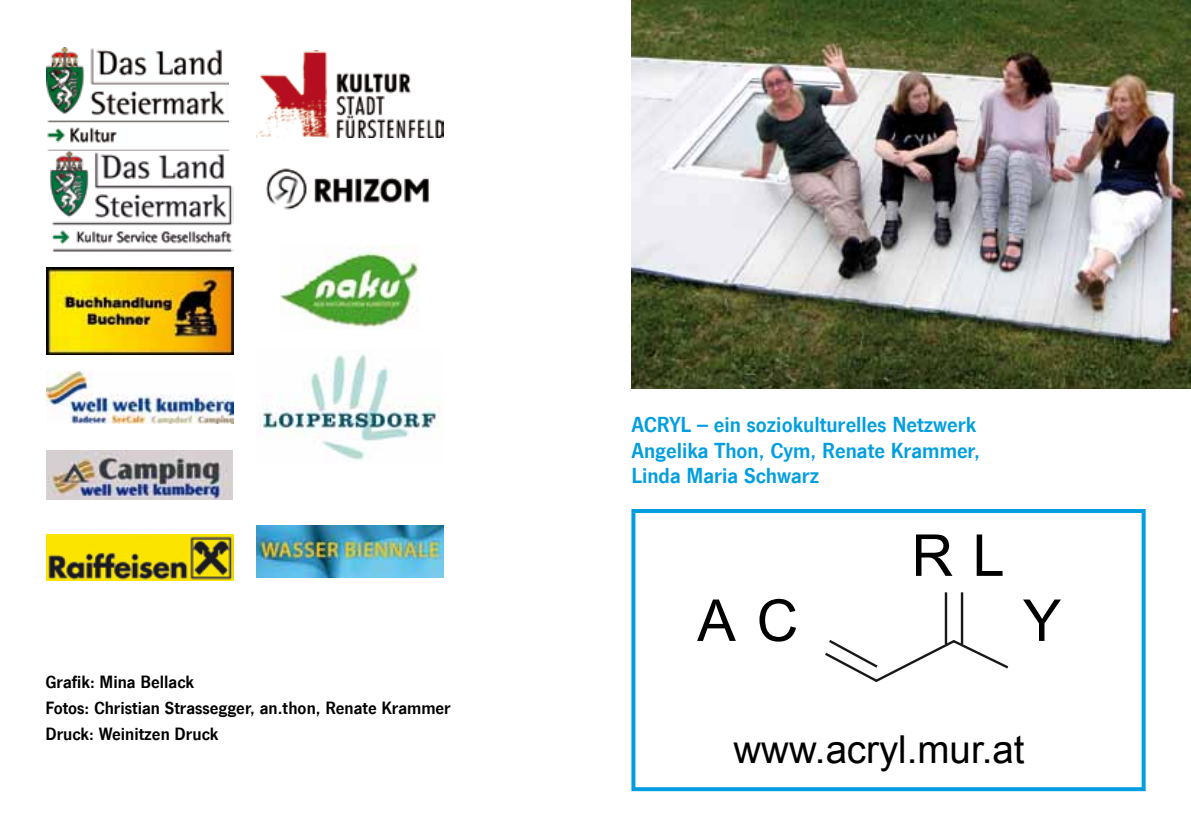
<style>
.page{position:relative;width:1191px;height:840px;background:#fff}
.page>*{position:absolute;margin:0;border:0;box-sizing:border-box;transform-origin:0 0}
.t1{font:57.8px "Arial";color:#000}
.t2{font:38.6px "Arial";color:#000}
.t3{font:700 22px/25.6px "News Gothic Com";color:#009ee0}
.t4{font:700 18px/25.6px "News Gothic Com";color:#000}
</style>
<div class="page">
<img style="left:631px;top:0;width:560px;height:388px">
<img style="left:46px;top:534px;width:187px;height:46px">
<img style="left:47px;top:267px;width:187px;height:87px">
<svg style="left:825px;top:637px;width:184px;height:46px"></svg>
<hr style="left:960px;top:592px;width:3px;height:51px;background:#1a171b">
<hr style="left:944px;top:592px;width:3px;height:51px;background:#1a171b">
<img style="left:47px;top:150px;width:187px;height:102px">
<img style="left:257px;top:525px;width:187px;height:52px">
<img style="left:260px;top:354px;width:180px;height:107px">
<img style="left:47px;top:48px;width:182px;height:102px">
<img style="left:47px;top:371px;width:187px;height:52px">
<img style="left:257px;top:50px;width:187px;height:88px">
<div style="left:631px;top:508px;width:514px;height:282px;border:4px solid #009ee0"></div>
<img style="left:266px;top:168px;width:163px;height:42px">
<img style="left:280px;top:245px;width:139px;height:84px">
<img style="left:47px;top:450px;width:186px;height:49px">
<p class="t4" style="left:45px;top:669px;width:407px">Grafik: Mina Bellack<br>Fotos: Christian Strassegger, an.thon, Renate Krammer<br>Druck: Weinitzen Druck</p>
<p class="t3" style="left:631px;top:411px;width:350px">ACRYL – ein soziokulturelles Netzwerk<br>Angelika Thon, Cym, Renate Krammer,<br>Linda Maria Schwarz</p>
<h1 class="t1" style="left:697px;top:582px;width:103px">A C</h1>
<h1 class="t1" style="left:911px;top:517px;width:95px">R L</h1>
<h1 class="t1" style="left:1023px;top:582px;width:40px">Y</h1>
<h2 class="t2" style="left:733px;top:723px;width:292px">www.acryl.mur.at</h2>
</div>
